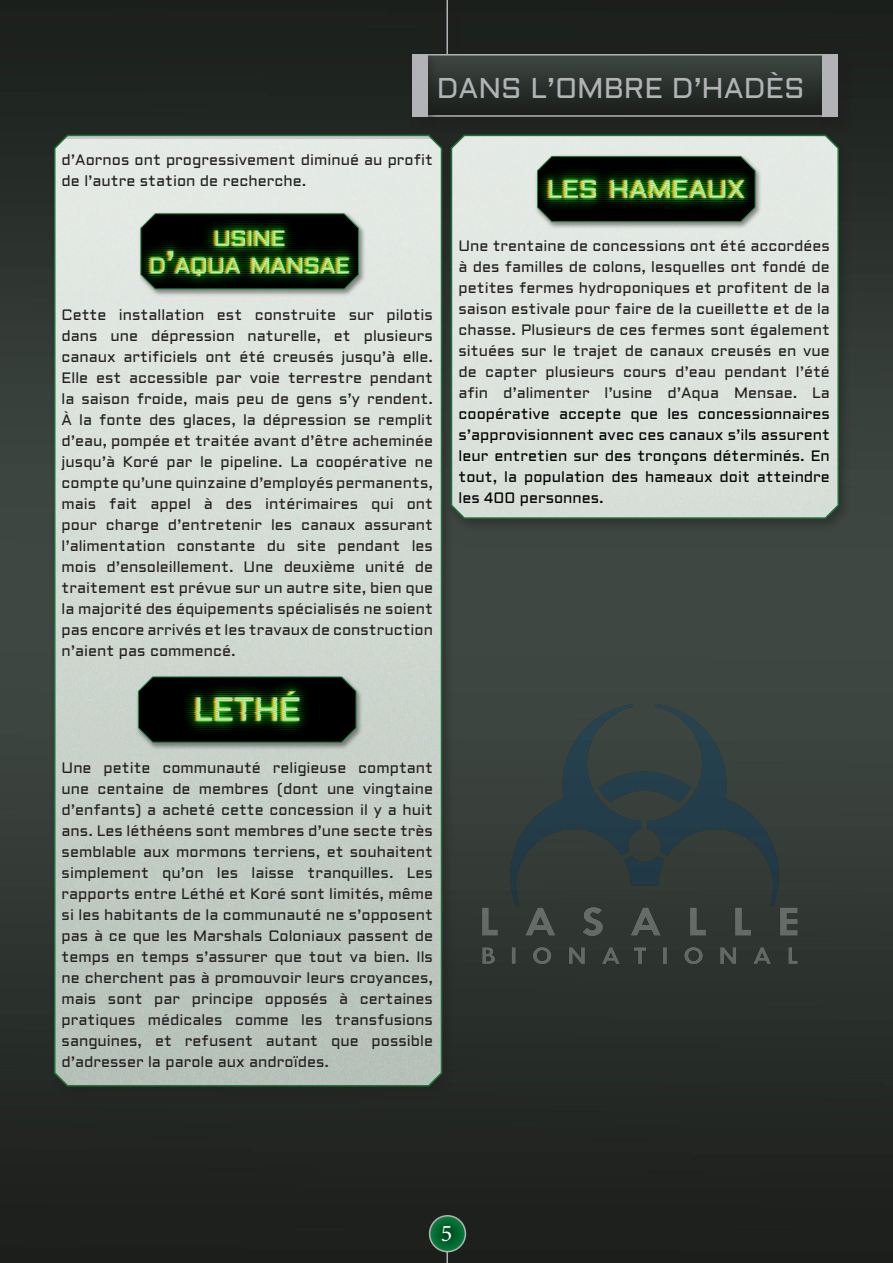
<style>
.page{position:relative;width:893px;height:1263px;background:#fff}
.page>*{position:absolute;margin:0;border:0;box-sizing:border-box;transform-origin:0 0}
.t1{font:28.5px "Aldrich";color:#b2b3b7}
.t2{font:24px "Minion Pro";color:#fff}
.t3{font:15px/21px "Aldrich";color:#231f20;text-align:justify}
.s1{color:#000}
</style>
<div class="page">
<img style="left:0;top:0;width:893px;height:1263px">
<div style="left:410px;top:0;width:442px;height:134px;background:#231f20"></div>
<hr style="left:446px;top:0;width:2px;height:70px;background:#b2b3b7">
<div style="left:421px;top:51px;width:429px;height:79px;background:#231f20"></div>
<img style="left:439px;top:57px;width:379px;height:39px">
<div style="left:425px;top:54px;width:413px;height:63px;border:2px solid #b2b3b7"></div>
<div style="left:408px;top:51px;width:31px;height:79px;background:#231f20;opacity:.5"></div>
<div style="left:412px;top:54px;width:16px;height:63px;background:#b2b3b7"></div>
<div style="left:818px;top:51px;width:31px;height:79px;background:#231f20"></div>
<div style="left:822px;top:54px;width:15px;height:63px;background:#b2b3b7"></div>
<hr style="left:446px;top:1239px;width:2px;height:24px;background:#b2b3b7">
<svg style="left:430px;top:1216px;width:35px;height:35px"></svg>
<div style="left:429px;top:1215px;width:37px;height:37px;border:2px solid #b2b3b7;border-radius:50%"></div>
<div style="left:49px;top:132px;width:405px;height:968px;background:#231f20;opacity:.5"></div>
<svg style="left:53px;top:133px;width:390px;height:954px;background:#cbd4cc"></svg>
<div style="left:446px;top:132px;width:405px;height:400px;background:#231f20;opacity:.5"></div>
<svg style="left:450px;top:133px;width:390px;height:386px;background:#d8dfd9"></svg>
<div style="left:138px;top:212px;width:227px;height:85px;background:#231f20;opacity:.5"></div>
<img style="left:140px;top:213px;width:219px;height:77px">
<div style="left:135px;top:675px;width:228px;height:75px;background:#231f20;opacity:.5"></div>
<svg style="left:138px;top:676px;width:219px;height:67px;background:#182b13"></svg>
<div style="left:534px;top:154px;width:228px;height:75px;background:#231f20;opacity:.5"></div>
<img style="left:537px;top:155px;width:219px;height:67px">
<img style="left:451px;top:693px;width:388px;height:284px">
<h1 class="t1" style="left:437px;top:69px;width:369px">DANS L’OMBRE D’HADÈS</h1>
<p class="t3" style="left:62px;top:150px;width:373px">d’Aornos ont progressivement diminué au profit de l’autre station de recherche.</p>
<p class="t3" style="left:62px;top:304px;width:373px">Cette installation est construite sur pilotis dans une dépression naturelle, et plusieurs canaux artificiels ont été creusés jusqu’à elle.<br>Elle est accessible par voie terrestre pendant la saison froide, mais peu de gens s’y rendent.<br>À la fonte des glaces, la dépression se remplit d’eau, pompée et traitée avant d’être acheminée jusqu’à Koré par le pipeline. La coopérative ne compte qu’une quinzaine d’employés permanents, mais fait appel à des intérimaires qui ont pour charge d’entretenir les canaux assurant l’alimentation constante du site pendant les mois d’ensoleillement. Une deuxième unité de traitement est prévue sur un autre site, bien que la majorité des équipements spécialisés ne soient pas encore arrivés et les travaux de construction n’aient pas commencé.</p>
<p class="t3" style="left:459px;top:235px;width:373px">Une trentaine de concessions ont été accordées à des familles de colons, lesquelles ont fondé de petites fermes hydroponiques et profitent de la saison estivale pour faire de la cueillette et de la chasse. Plusieurs de ces fermes sont également situées sur le trajet de canaux creusés en vue de capter plusieurs cours d’eau pendant l’été afin d’alimenter l’usine d’Aqua Mensae. La <span class="s1">coopérative accepte que les concessionnaires s’approvisionnent avec ces canaux s’ils assurent leur entretien sur des tronçons déterminés. En tout, la population des hameaux doit atteindre les 400 personnes.</span></p>
<p class="t3" style="left:62px;top:757px;width:373px">Une petite communauté religieuse comptant une centaine de membres (dont une vingtaine d’enfants) a acheté cette concession il y a huit ans. Les léthéens sont membres d’une secte très semblable aux mormons terriens, et souhaitent simplement qu’on les laisse tranquilles. Les rapports entre Léthé et Koré sont limités, même si les habitants de la communauté ne s’opposent pas à ce que les Marshals Coloniaux passent de temps en temps s’assurer que tout va bien. Ils ne cherchent pas à promouvoir leurs croyances, mais sont par principe opposés à certaines pratiques médicales comme les transfusions sanguines, et refusent autant que possible d’adresser la parole aux androïdes.</p>
<h2 class="t2" style="left:441px;top:1217px;width:13px">5</h2>
</div>
